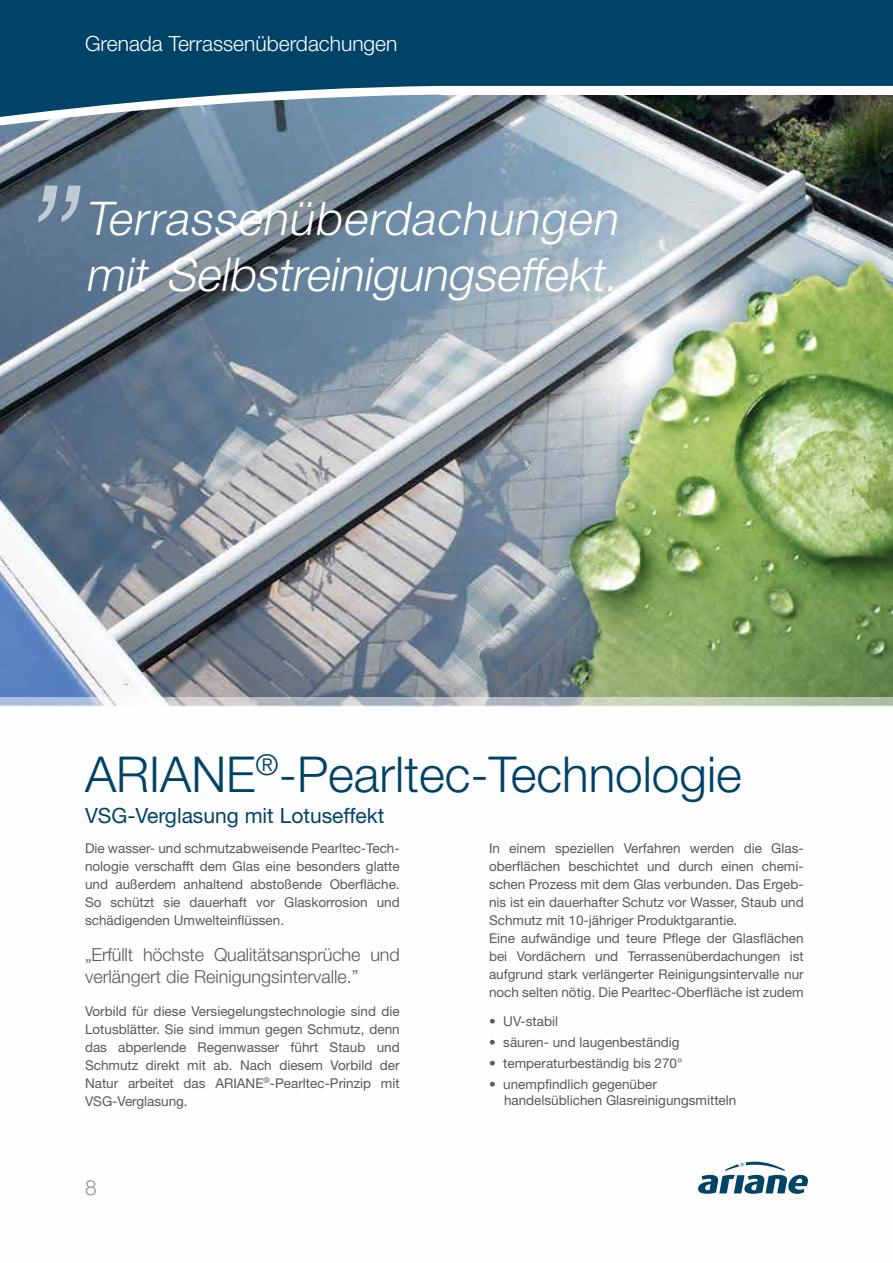
<style>
.page{position:relative;width:893px;height:1263px;background:#fff}
.page>*{position:absolute;margin:0;border:0;box-sizing:border-box;transform-origin:0 0}
.t1{font:300 49.5px "Helvetica Neue LT";color:#004369}
.t2{font:italic 300 46.5px/55.8px "Helvetica Neue LT";color:#fff}
.t3{font:300 21px "Helvetica Neue LT";color:#fff}
.t4{font:21px "Helvetica Neue LT";color:#004369}
.t5{font:300 21px "Helvetica Neue LT";color:#939598}
.t6{font:300 18px/21.6px "Helvetica Neue LT";letter-spacing:-.01em;color:#58595b}
.t7{font:13.5px/18px "Helvetica Neue LT";color:#58595b;text-align:justify}
</style>
<div class="page">
<img style="left:0;top:120px;width:893px;height:1042px">
<svg style="left:698px;top:1162px;width:110px;height:32px"></svg>
<svg style="left:0;top:120px;width:769px;height:9px;background:#768593"></svg>
<svg style="left:0;top:0;width:893px;height:120px;background:#225876"></svg>
<svg style="left:38px;top:186px;width:43px;height:36px;background:#889baf"></svg>
<svg style="left:0;top:698px;width:893px;height:17px"></svg>
<h3 class="t3" style="left:85px;top:31px;width:314px">Grenada Terrassenüberdachungen</h3>
<h2 class="t2" style="left:85px;top:190px;width:543px">Terrassenüberdachungen mit Selbstreinigungseffekt.</h2>
<h1 class="t1" style="left:85px;top:744px;width:658px">ARIANE<sup>®</sup>-Pearltec-Technologie</h1>
<h3 class="t4" style="left:85px;top:803px;width:301px">VSG-Verglasung mit Lotuseffekt</h3>
<p class="t7" style="left:489px;top:839px;width:316px;text-align:left">In einem speziellen Verfahren werden die Glas&shy;oberflächen beschichtet und durch einen chemi&shy;schen Prozess mit dem Glas verbunden. Das Ergeb&shy;nis ist ein dauerhafter Schutz vor Wasser, Staub und Schmutz mit 10-jähriger Produktgarantie.<br>Eine aufwändige und teure Pflege der Glasflächen bei Vordächern und Terrassenüberdachungen ist aufgrund stark verlängerter Reinigungsintervalle nur noch selten nötig. Die Pearltec-Oberfläche ist zudem</p>
<p class="t7" style="left:489px;top:1012px;width:71px">• UV-stabil</p>
<p class="t7" style="left:489px;top:1033px;width:192px">• säuren- und laugenbeständig</p>
<p class="t7" style="left:489px;top:1054px;width:195px">• temperaturbeständig bis 270°</p>
<p class="t7" style="left:504px;top:1075px;width:234px;line-height:16.5px;text-indent:-15px">• unempfindlich gegenüber handelsüblichen Glasreinigungsmitteln</p>
<p class="t7" style="left:85px;top:839px;width:316px">Die wasser- und schmutzabweisende Pearltec-Tech&shy;nologie verschafft dem Glas eine besonders glatte und außerdem anhaltend abstoßende Oberfläche.<br>So schützt sie dauerhaft vor Glaskorrosion und schädigenden Umwelteinflüssen.</p>
<h3 class="t6" style="left:85px;top:943px;width:316px">„Erfüllt höchste Qualitätsansprüche und verlängert die Reinigungsintervalle.”</h3>
<p class="t7" style="left:85px;top:1001px;width:316px">Vorbild für diese Versiegelungstechnologie sind die Lotusblätter. Sie sind immun gegen Schmutz, denn das abperlende Regenwasser führt Staub und Schmutz direkt mit ab. Nach diesem Vorbild der Natur arbeitet das ARIANE<sup>®</sup>-Pearltec-Prinzip mit VSG-Verglasung.</p>
<h3 class="t5" style="left:85px;top:1174px;width:13px">8</h3>
</div>
